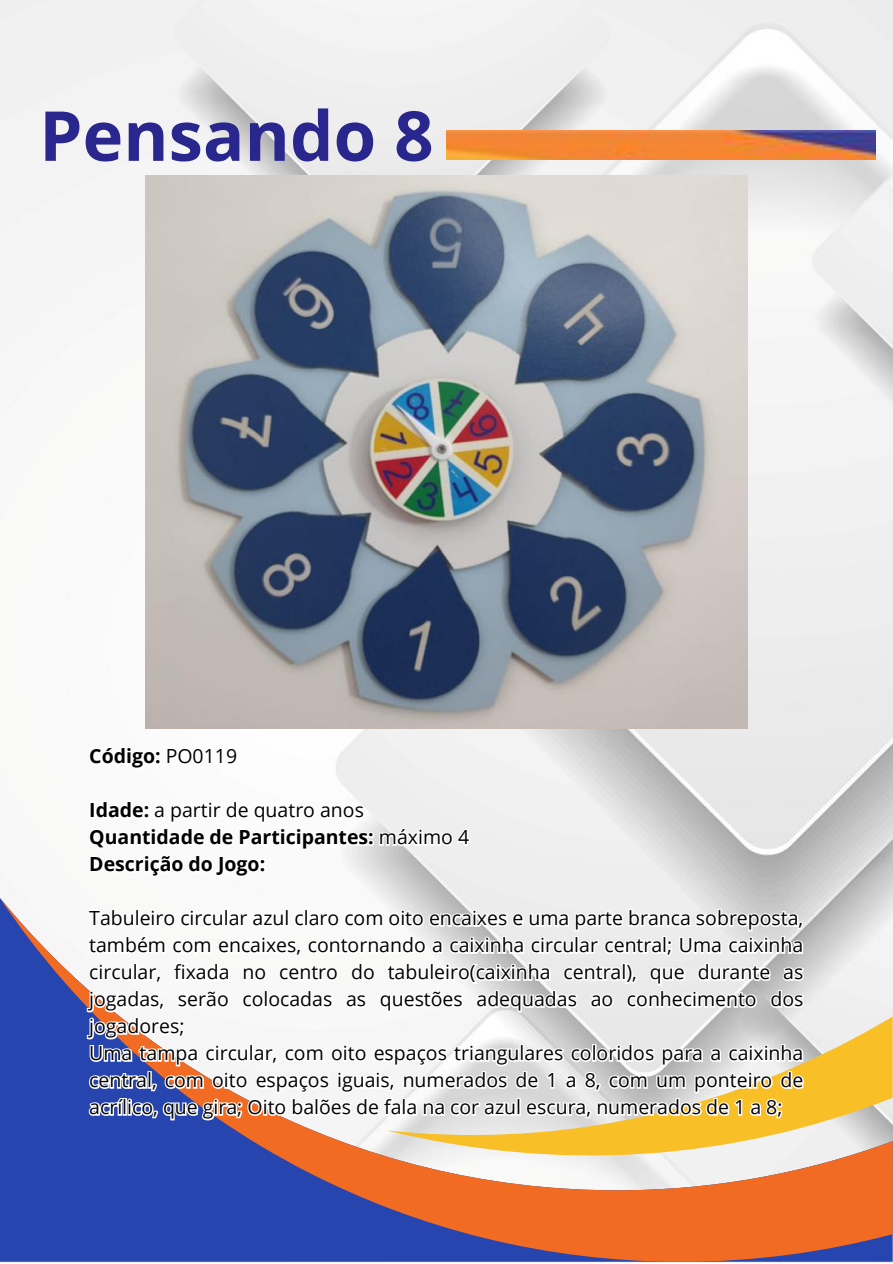
<style>
.page{position:relative;width:893px;height:1264px;background:#fff}
.page>*{position:absolute;margin:0;border:0;box-sizing:border-box;transform-origin:0 0}
.t1{font:700 69px "Open Sans";color:#29278d}
.t2{font:19.5px/27px "Open Sans";color:#000}
.t3{font:700 19.5px/27px "Open Sans";color:#000}
.s1{font-weight:400}
</style>
<div class="page">
<img style="left:0;top:0;width:892px;height:1262px">
<svg style="left:0;top:897px;width:892px;height:364px;background:#8b7290"></svg>
<svg style="left:386px;top:1016px;width:506px;height:156px"></svg>
<img style="left:446px;top:130px;width:429px;height:29px">
<img style="left:145px;top:175px;width:602px;height:553px">
<svg style="left:87px;top:744px;width:152px;height:27px"></svg>
<svg style="left:87px;top:799px;width:384px;height:80px"></svg>
<svg style="left:85px;top:907px;width:721px;height:215px"></svg>
<h1 class="t1" style="left:39px;top:87px;width:396px">Pensando 8</h1>
<p class="t3" style="left:89px;top:742px;width:149px">Código: <span class="s1">PO0119</span></p>
<p class="t3" style="left:89px;top:796px;width:381px">Idade: <span class="s1">a partir de quatro anos<br></span>Quantidade de Participantes: <span class="s1">máximo 4<br></span>Descrição do Jogo:</p>
<p class="t2" style="left:89px;top:904px;width:715px">Tabuleiro circular azul claro com oito encaixes e uma parte branca sobreposta, também com encaixes, contornando a caixinha circular central; Uma caixinha circular, fixada no centro do tabuleiro(caixinha central), que durante as jogadas, serão colocadas as questões adequadas ao conhecimento dos jogadores;<br>Uma tampa circular, com oito espaços triangulares coloridos para a caixinha central, com oito espaços iguais, numerados de 1 a 8, com um ponteiro de acrílico, que gira; Oito balões de fala na cor azul escura, numerados de 1 a 8;</p>
</div>
